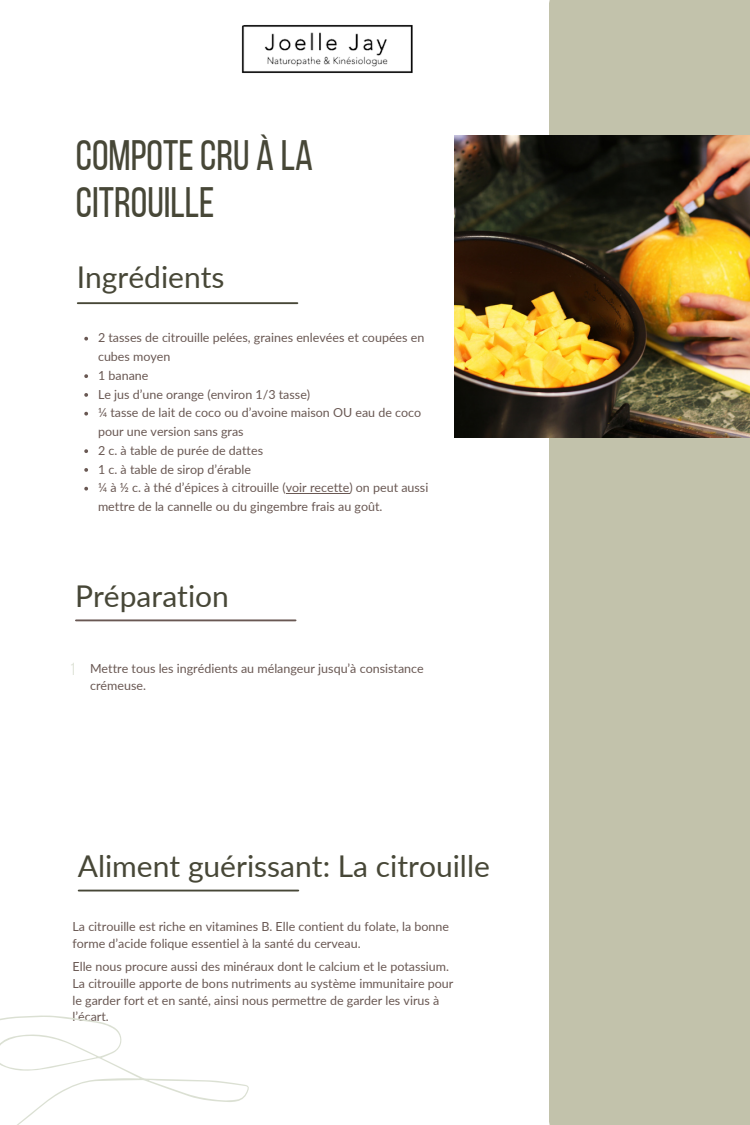
<style>
.page{position:relative;width:750px;height:1125px;background:#fff}
.page>*{position:absolute;margin:0;border:0;box-sizing:border-box;transform-origin:0 0}
.t1{font:42.5px/46.9px "Bebas Neue";color:#474737}
.t2{font:30px "Lato";color:#474737}
.t3{font:17.5px "Bebas Neue";color:#dbe0d3}
.t4{font:12.5px/16.9px "Lato";color:#695853}
</style>
<div class="page">
<div style="left:549px;top:0;width:201px;height:1125px;background:#c2c2ab"></div>
<hr style="left:76px;top:619px;width:220px;height:2px;background:#695853">
<hr style="left:78px;top:302px;width:219px;height:2px;background:#474737">
<hr style="left:79px;top:890px;width:219px;height:2px;background:#474737">
<img style="left:241px;top:25px;width:172px;height:48px">
<img style="left:454px;top:136px;width:296px;height:302px">
<svg style="left:84px;top:337px;width:4px;height:4px"></svg>
<svg style="left:84px;top:374px;width:4px;height:4px"></svg>
<svg style="left:84px;top:393px;width:4px;height:4px"></svg>
<svg style="left:84px;top:412px;width:4px;height:4px"></svg>
<svg style="left:84px;top:449px;width:4px;height:4px"></svg>
<svg style="left:84px;top:468px;width:4px;height:4px"></svg>
<svg style="left:84px;top:487px;width:4px;height:4px"></svg>
<hr style="left:286px;top:493px;width:63px;height:1px;background:#695853">
<svg style="left:0;top:1015px;width:249px;height:110px"></svg>
<p class="t1" style="left:76px;top:136px;width:239px">COMPOTECRU À LA<br>CITROUILLE</p>
<p class="t2" style="left:77px;top:258px;width:149px">Ingrédients</p>
<p class="t4" style="left:98px;top:328px;width:328px;line-height:18.8px">2 tasses de citrouille pelées, graines enlevées et coupées en cubes moyen</p>
<p class="t4" style="left:98px;top:367px;width:52px">1 banane</p>
<p class="t4" style="left:98px;top:385px;width:214px">Le jus d’une orange (environ 1/3 tasse)</p>
<p class="t4" style="left:98px;top:403px;width:325px;line-height:18.8px">¼ tasse de lait de coco ou d’avoine maison OU eau de coco pour une version sans gras</p>
<p class="t4" style="left:98px;top:442px;width:167px">2 c. à table de purée de dattes</p>
<p class="t4" style="left:98px;top:460px;width:155px">1 c. à table de sirop d’érable</p>
<p class="t4" style="left:98px;top:478px;width:332px;line-height:18.8px">¼ à ½ c. à thé d’épices à citrouille (voir recette) on peut aussi mettre de la cannelle ou du gingembre frais au goût.</p>
<p class="t2" style="left:75px;top:577px;width:156px">Préparation</p>
<h3 class="t3" style="left:69px;top:662px;width:7px">1</h3>
<p class="t4" style="left:90px;top:660px;width:335px">Mettre tous les ingrédients au mélangeur jusqu’à consistance crémeuse.</p>
<p class="t2" style="left:78px;top:847px;width:414px">Aliment guérissant: La citrouille</p>
<p class="t4" style="left:73px;top:918px;width:378px">La citrouille est riche en vitamines B. Elle contient du folate, la bonne forme d’acide folique essentiel à la santé du cerveau.</p>
<p class="t4" style="left:73px;top:957px;width:382px">Elle nous procure aussi des minéraux dont le calcium et le potassium.<br>La citrouille apporte de bons nutriments au système immunitaire pour le garder fort et en santé, ainsi nous permettre de garder les virus à l’écart.</p>
</div>
